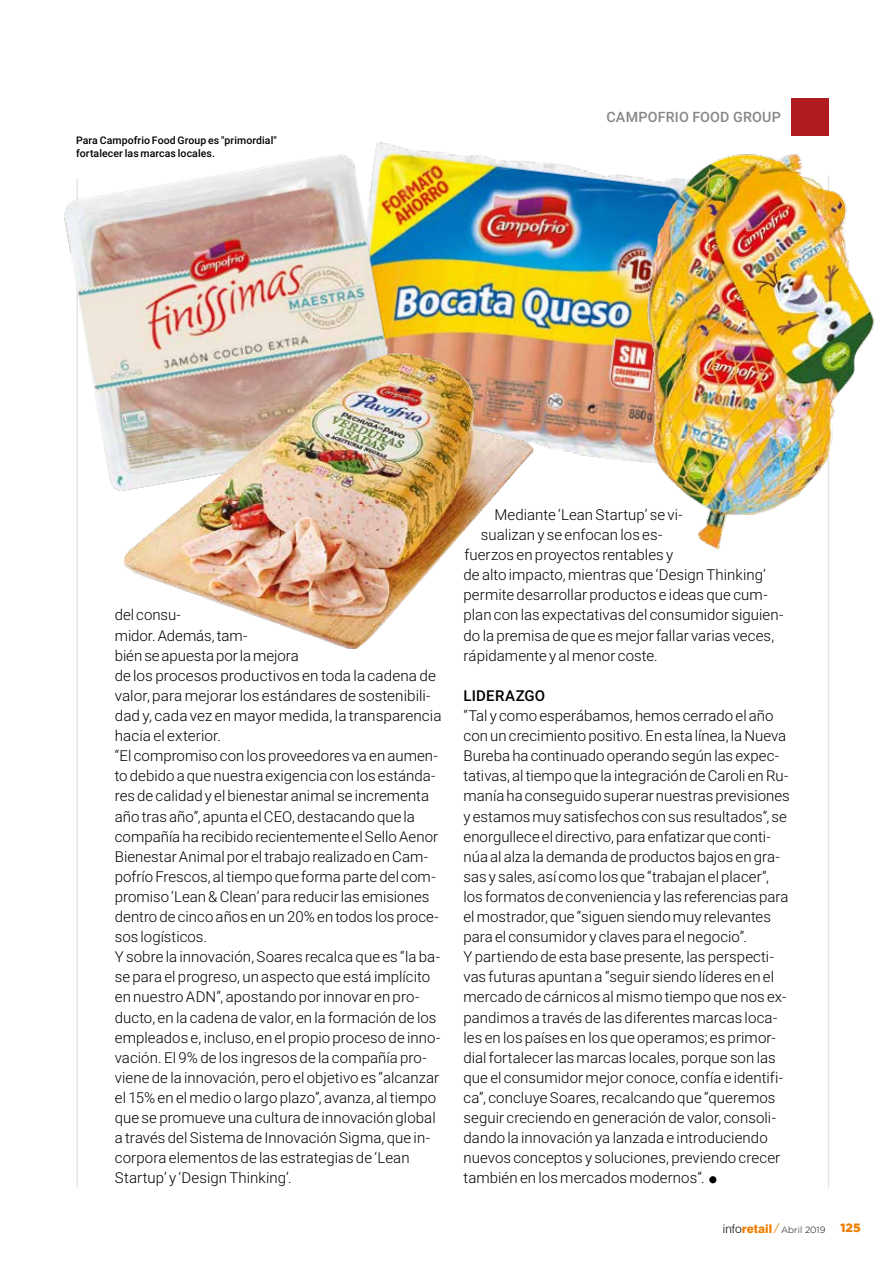
<style>
.page{position:relative;width:893px;height:1263px;background:#fff}
.page>*{position:absolute;margin:0;border:0;box-sizing:border-box;transform-origin:0 0}
.t1{font:300 15px/20.1px "Roboto";letter-spacing:.005em;color:#000}
.t2{font:500 15px "Roboto";letter-spacing:.015em;color:#000}
.t3{font:500 14.25px "Roboto";letter-spacing:.015em;color:#878787}
.t4{font:900 12px "Gotham";color:#ef7d00}
.t5{font:500 10.5px/12.6px "Roboto";letter-spacing:.01em;color:#000}
.t6{font:300 9px "Gotham";color:#000}
.s1{font-family:"Swiss 721 BT";font-size:12px}
.s2{font-family:"Swiss 721 BT";font-weight:800;font-size:12px;color:#ef7d00}
.s3{font-family:"News";font-weight:400;font-size:12px;color:#ef7d00}
</style>
<div class="page">
<hr style="left:77px;top:178px;width:1px;height:1010px;background:#e9e6e2">
<hr style="left:828px;top:176px;width:1px;height:1012px;background:#e9e6e2">
<div style="left:791px;top:98px;width:38px;height:38px;background:#b01c1e"></div>
<div style="left:709px;top:1176px;width:7px;height:7px;background:#000;border-radius:50%"></div>
<img style="left:422px;top:150px;width:184px;height:309px">
<img style="left:64px;top:142px;width:358px;height:368px">
<img style="left:606px;top:154px;width:269px;height:396px">
<img style="left:121px;top:352px;width:412px;height:297px">
<p class="t5" style="left:76px;top:134px;width:202px">Para Campofrio Food Group es "primordial" fortalecer las marcas locales.</p>
<p class="t3" style="left:607px;top:107px;width:176px">CAMPOFRIO FOOD GROUP</p>
<p class="t1" style="left:115px;top:604px;width:328px">del consu-<br>midor. Además, tam-<br>bién se apuesta por la mejora<br>de los procesos productivos en toda la cadena de valor, para mejorar los estándares de sostenibili&shy;dad y, cada vez en mayor medida, la transparencia hacia el exterior.<br>“El compromiso con los proveedores va en aumen&shy;to debido a que nuestra exigencia con los estánda&shy;res de calidad y el bienestar animal se incrementa año tras año”, apunta el CEO, destacando que la compañía ha recibido recientemente el Sello Aenor Bienestar Animal por el trabajo realizado en Cam&shy;pofrío Frescos, al tiempo que forma parte del com&shy;promiso ‘Lean &amp; Clean’ para reducir las emisiones dentro de cinco años en un 20% en todos los proce&shy;sos logísticos.<br>Y sobre la innovación, Soares recalca que es “la ba&shy;se para el progreso, un aspecto que está implícito en nuestro ADN”, apostando por innovar en pro&shy;ducto, en la cadena de valor, en la formación de los empleados e, incluso, en el propio proceso de inno&shy;vación. El 9% de los ingresos de la compañía pro&shy;viene de la innovación, pero el objetivo es “alcanzar el 15% en el medio o largo plazo”, avanza, al tiempo que se promueve una cultura de innovación global a través del Sistema de Innovación Sigma, que in&shy;corpora elementos de las estrategias de ‘Lean Startup’ y ‘Design Thinking’.</p>
<p class="t1" style="left:494px;top:504px;width:190px">Mediante ‘Lean Startup’ se vi-</p>
<p class="t1" style="left:481px;top:524px;width:183px">sualizan y se enfocan los es-</p>
<p class="t1" style="left:464px;top:544px;width:210px">fuerzos en proyectos rentables y</p>
<p class="t1" style="left:463px;top:564px;width:304px">de alto impacto, mientras que ‘Design Thinking’</p>
<p class="t1" style="left:463px;top:584px;width:306px">permite desarrollar productos e ideas que cum-</p>
<p class="t1" style="left:463px;top:604px;width:321px">plan con las expectativas del consumidor siguien-</p>
<p class="t1" style="left:463px;top:625px;width:312px">do la premisa de que es mejor fallar varias veces,</p>
<p class="t1" style="left:463px;top:645px;width:196px">rápidamente y al menor coste.</p>
<p class="t2" style="left:463px;top:685px;width:83px">LIDERAZGO</p>
<p class="t1" style="left:463px;top:705px;width:328px">“Tal y como esperábamos, hemos cerrado el año con un crecimiento positivo. En esta línea, la Nueva Bureba ha continuado operando según las expec&shy;tativas, al tiempo que la integración de Caroli en Ru&shy;manía ha conseguido superar nuestras previsiones y estamos muy satisfechos con sus resultados”, se enorgullece el directivo, para enfatizar que conti&shy;núa al alza la demanda de productos bajos en gra&shy;sas y sales, así como los que “trabajan el placer”, los formatos de conveniencia y las referencias para el mostrador, que “siguen siendo muy relevantes para el consumidor y claves para el negocio”.<br>Y partiendo de esta base presente, las perspecti&shy;vas futuras apuntan a “seguir siendo líderes en el mercado de cárnicos al mismo tiempo que nos ex&shy;pandimos a través de las diferentes marcas loca&shy;les en los países en los que operamos; es primor&shy;dial fortalecer las marcas locales, porque son las que el consumidor mejor conoce, confía e identifi&shy;ca”, concluye Soares, recalcando que “queremos seguir creciendo en generación de valor, consoli&shy;dando la innovación ya lanzada e introduciendo nuevos conceptos y soluciones, previendo crecer también en los mercados modernos”.</p>
<p class="t6" style="left:723px;top:1225px;width:104px"><span class="s1">info</span><span class="s2">retail</span><span class="s3">/</span>Abril 2019</p>
<p class="t4" style="left:840px;top:1221px;width:22px">125</p>
</div>
